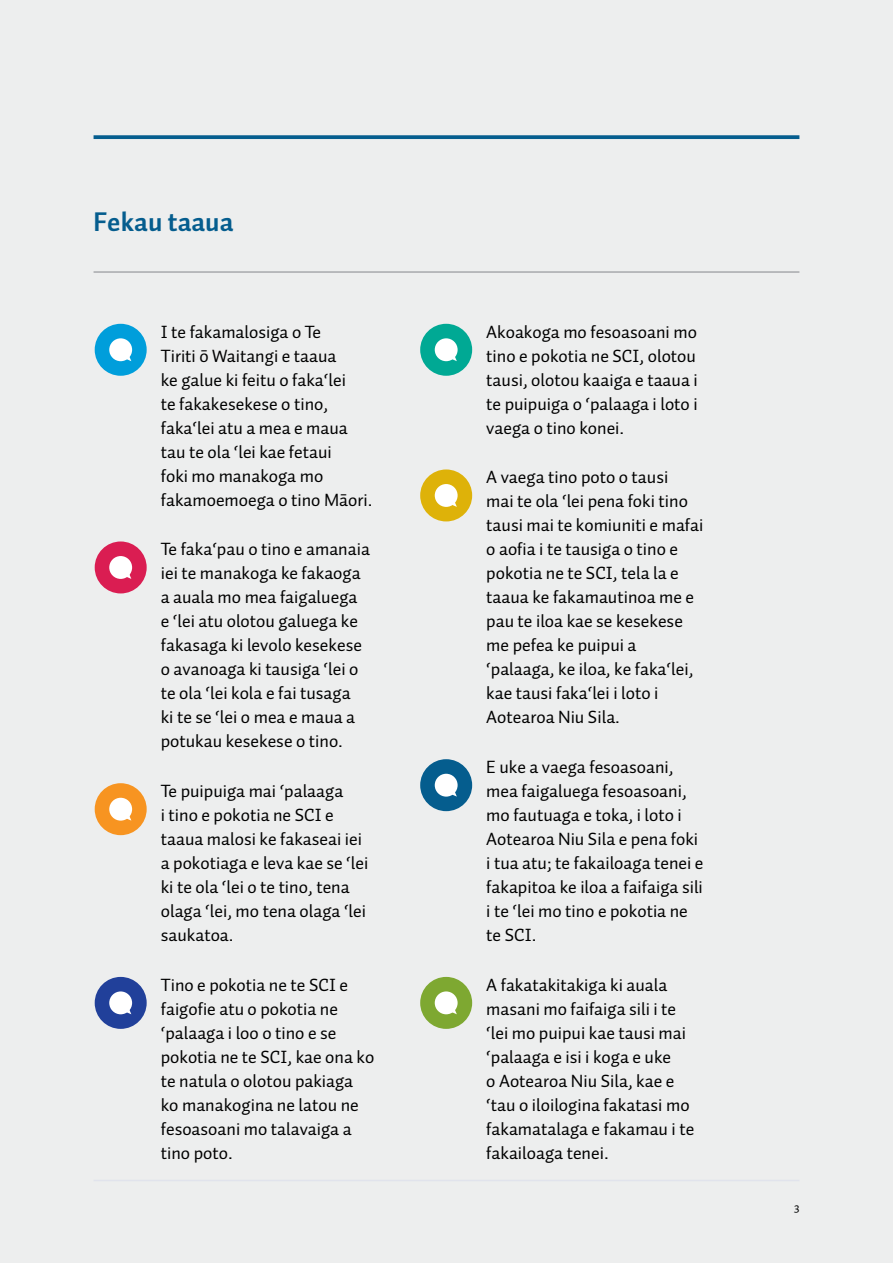
<style>
.page{position:relative;width:893px;height:1263px;background:#edeeee}
.page>*{position:absolute;margin:0;border:0;box-sizing:border-box;transform-origin:0 0}
.t1{font:700 27px "Auto Pro";color:#055d8e}
.t2{font:18px/24px "Auto Pro";color:#000}
.t3{font:12px "Auto Pro";color:#000}
</style>
<div class="page">
<svg style="left:94px;top:135px;width:705px;height:4px;background:#146694"></svg>
<hr style="left:94px;top:1180px;width:705px;height:1px;background:#e1e3ec">
<hr style="left:94px;top:271px;width:705px;height:2px;background:#a7a9ac">
<div style="left:95px;top:324px;width:52px;height:52px;background:#009edb;border-radius:50%"></div>
<div style="left:109px;top:338px;width:23px;height:23px;background:#fff;border-radius:50%"></div>
<svg style="left:124px;top:355px;width:7px;height:6px"></svg>
<div style="left:95px;top:541px;width:52px;height:52px;background:#da1d52;border-radius:50%"></div>
<div style="left:109px;top:556px;width:23px;height:23px;background:#fff;border-radius:50%"></div>
<svg style="left:124px;top:572px;width:7px;height:7px"></svg>
<div style="left:95px;top:783px;width:52px;height:52px;background:#f79421;border-radius:50%"></div>
<div style="left:109px;top:798px;width:23px;height:23px;background:#fff;border-radius:50%"></div>
<svg style="left:124px;top:814px;width:7px;height:7px"></svg>
<div style="left:95px;top:977px;width:52px;height:52px;background:#21409a;border-radius:50%"></div>
<div style="left:109px;top:991px;width:23px;height:23px;background:#fff;border-radius:50%"></div>
<svg style="left:124px;top:1008px;width:7px;height:6px"></svg>
<div style="left:420px;top:324px;width:52px;height:52px;background:#00a994;border-radius:50%"></div>
<div style="left:435px;top:338px;width:23px;height:23px;background:#fff;border-radius:50%"></div>
<svg style="left:450px;top:354px;width:7px;height:7px"></svg>
<div style="left:420px;top:469px;width:52px;height:52px;background:#deb209;border-radius:50%"></div>
<div style="left:435px;top:484px;width:23px;height:23px;background:#fff;border-radius:50%"></div>
<svg style="left:450px;top:500px;width:7px;height:7px"></svg>
<div style="left:420px;top:759px;width:52px;height:52px;background:#055d8e;border-radius:50%"></div>
<div style="left:435px;top:774px;width:23px;height:23px;background:#fff;border-radius:50%"></div>
<svg style="left:450px;top:790px;width:7px;height:7px"></svg>
<div style="left:420px;top:977px;width:52px;height:52px;background:#7ea831;border-radius:50%"></div>
<div style="left:435px;top:991px;width:23px;height:23px;background:#fff;border-radius:50%"></div>
<svg style="left:450px;top:1007px;width:7px;height:7px"></svg>
<h1 class="t1" style="left:94px;top:203px;width:141px">Fekau taaua</h1>
<p class="t2" style="left:161px;top:319px;width:213px">I te fakamalosiga o Te<br>Tiriti ō Waitangi e taaua<br>ke galue ki feitu o faka‘lei<br>te fakakesekese o tino, faka‘lei atu a mea e maua tau te ola ‘lei kae fetaui<br>foki mo manakoga mo fakamoemoega o tino Māori.</p>
<p class="t2" style="left:161px;top:537px;width:211px">Te faka‘pau o tino e amanaia iei te manakoga ke fakaoga a auala mo mea faigaluega e ‘lei atu olotou galuega ke fakasaga ki levolo kesekese o avanoaga ki tausiga ‘lei o te ola ‘lei kola e fai tusaga<br>ki te se ‘lei o mea e maua a potukau kesekese o tino.</p>
<p class="t2" style="left:161px;top:779px;width:209px">Te puipuiga mai ‘palaaga<br>i tino e pokotia ne SCI e taaua malosi ke fakaseai iei a pokotiaga e leva kae se ‘lei ki te ola ‘lei o te tino, tena olaga ‘lei, mo tena olaga ‘lei saukatoa.</p>
<p class="t2" style="left:161px;top:972px;width:215px">Tino e pokotia ne te SCI e faigofie atu o pokotia ne ‘palaaga i loo o tino e se pokotia ne te SCI, kae ona ko te natula o olotou pakiaga ko manakogina ne latou ne fesoasoani mo talavaiga a tino poto.</p>
<p class="t2" style="left:486px;top:319px;width:213px;text-align:justify">Akoakoga mo fesoasoani mo tino e pokotia ne SCI, olotou tausi, olotou kaaiga e taaua i te puipuiga o ‘palaaga i loto i vaega o tino konei.</p>
<p class="t2" style="left:486px;top:465px;width:219px">A vaega tino poto o tausi<br>mai te ola ‘lei pena foki tino tausi mai te komiuniti e mafai o aofia i te tausiga o tino e pokotia ne te SCI, tela la e taaua ke fakamautinoa me e pau te iloa kae se kesekese me pefea ke puipui a ‘palaaga, ke iloa, ke faka‘lei, kae tausi faka‘lei i loto i<br>Aotearoa Niu Sila.</p>
<p class="t2" style="left:486px;top:755px;width:219px">E uke a vaega fesoasoani, mea faigaluega fesoasoani, mo fautuaga e toka, i loto i<br>Aotearoa Niu Sila e pena foki i tua atu; te fakailoaga tenei e fakapitoa ke iloa a faifaiga sili i te ‘lei mo tino e pokotia ne te SCI.</p>
<p class="t2" style="left:486px;top:972px;width:210px">A fakatakitakiga ki auala masani mo faifaiga sili i te ‘lei mo puipui kae tausi mai ‘palaaga e isi i koga e uke<br>o Aotearoa Niu Sila, kae e ‘tau o iloilogina fakatasi mo fakamatalaga e fakamau i te fakailoaga tenei.</p>
<p class="t3" style="left:794px;top:1198px;width:7px">3</p>
</div>
